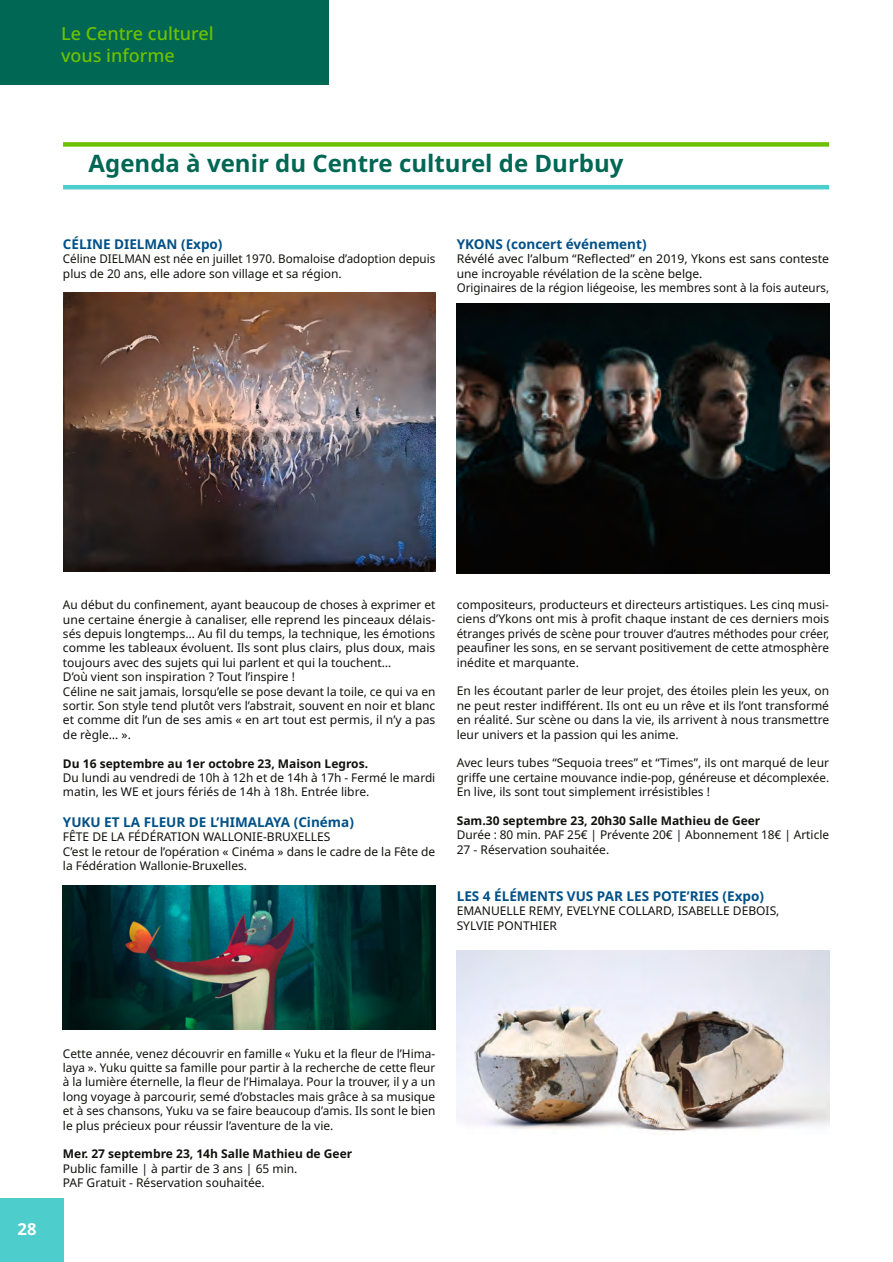
<style>
.page{position:relative;width:893px;height:1262px;background:#fff}
.page>*{position:absolute;margin:0;border:0;box-sizing:border-box;transform-origin:0 0}
.t1{font:700 24px "Noto Sans";color:#006754}
.t2{font:500 18px/21.6px "Noto Sans";color:#6ec100}
.t3{font:700 16.5px "Noto Sans";color:#fff}
.t4{font:700 13.5px "Noto Sans";color:#005087}
.t5{font:12px/14.4px "Noto Sans";color:#11110f}
.t6{font:700 12px "Noto Sans";color:#11110f}
</style>
<div class="page">
<div style="left:0;top:0;width:329px;height:84px;background:#006754"></div>
<div style="left:63px;top:142px;width:765px;height:5px;background:#6ec100"></div>
<hr style="left:63px;top:185px;width:765px;height:4px;background:#4dcdcb">
<img style="left:63px;top:292px;width:372px;height:279px">
<img style="left:63px;top:885px;width:372px;height:144px">
<img style="left:456px;top:303px;width:372px;height:270px">
<img style="left:456px;top:950px;width:372px;height:184px">
<div style="left:0;top:1198px;width:63px;height:63px;background:#4dcdcb"></div>
<h2 class="t2" style="left:61px;top:23px;width:154px">Le Centre culturel vous informe</h2>
<h1 class="t1" style="left:89px;top:150px;width:536px">Agenda à venir du Centre culturel de Durbuy</h1>
<p class="t4" style="left:63px;top:236px;width:161px">CÉLINE DIELMAN (Expo)</p>
<p class="t5" style="left:63px;top:252px;width:374px">Céline DIELMAN est née en juillet 1970. Bomaloise d’adoption depuis plus de 20 ans, elle adore son village et sa région.</p>
<p class="t4" style="left:456px;top:236px;width:191px">YKONS (concert événement)</p>
<p class="t5" style="left:456px;top:252px;width:374px">Révélé avec l’album “Reflected” en 2019, Ykons est sans conteste une incroyable révélation de la scène belge.<br>Originaires de la région liégeoise, les membres sont à la fois auteurs,</p>
<p class="t5" style="left:63px;top:597px;width:374px">Au début du confinement, ayant beaucoup de choses à exprimer et une certaine énergie à canaliser, elle reprend les pinceaux délais&shy;sés depuis longtemps… Au fil du temps, la technique, les émotions comme les tableaux évoluent. Ils sont plus clairs, plus doux, mais toujours avec des sujets qui lui parlent et qui la touchent…<br>D’où vient son inspiration ? Tout l’inspire !<br>Céline ne sait jamais, lorsqu’elle se pose devant la toile, ce qui va en sortir. Son style tend plutôt vers l’abstrait, souvent en noir et blanc et comme dit l’un de ses amis « en art tout est permis, il n’y a pas de règle… ».</p>
<p class="t6" style="left:63px;top:756px;width:306px">Du 16 septembre au 1er octobre 23, Maison Legros.</p>
<p class="t5" style="left:63px;top:770px;width:374px">Du lundi au vendredi de 10h à 12h et de 14h à 17h - Fermé le mardi matin, les WE et jours fériés de 14h à 18h. Entrée libre.</p>
<p class="t4" style="left:63px;top:814px;width:292px">YUKU ET LA FLEUR DE L’HIMALAYA (Cinéma)</p>
<p class="t5" style="left:63px;top:830px;width:374px">FÊTE DE LA FÉDÉRATION WALLONIE-BRUXELLES<br>C’est le retour de l’opération « Cinéma » dans le cadre de la Fête de la Fédération Wallonie-Bruxelles.</p>
<p class="t5" style="left:456px;top:597px;width:374px;text-align:justify">compositeurs, producteurs et directeurs artistiques. Les cinq musi&shy;ciens d’Ykons ont mis à profit chaque instant de ces derniers mois étranges privés de scène pour trouver d’autres méthodes pour créer, peaufiner les sons, en se servant positivement de cette atmosphère inédite et marquante.</p>
<p class="t5" style="left:456px;top:684px;width:374px;text-align:justify">En les écoutant parler de leur projet, des étoiles plein les yeux, on ne peut rester indifférent. Ils ont eu un rêve et ils l’ont transformé en réalité. Sur scène ou dans la vie, ils arrivent à nous transmettre leur univers et la passion qui les anime.</p>
<p class="t5" style="left:456px;top:756px;width:374px;text-align:justify">Avec leurs tubes “Sequoia trees” et “Times”, ils ont marqué de leur griffe une certaine mouvance indie-pop, généreuse et décomplexée.<br>En live, ils sont tout simplement irrésistibles !</p>
<p class="t6" style="left:456px;top:813px;width:305px">Sam.30 septembre 23, 20h30 Salle Mathieu de Geer</p>
<p class="t5" style="left:456px;top:828px;width:374px">Durée : 80 min. PAF 25€ | Prévente 20€ | Abonnement 18€ | Article<br>27 - Réservation souhaitée.</p>
<p class="t4" style="left:456px;top:888px;width:308px">LES 4 ÉLÉMENTS VUS PAR LES POTE’RIES (Expo)</p>
<p class="t5" style="left:456px;top:903px;width:324px">EMANUELLE REMY, EVELYNE COLLARD, ISABELLE DEBOIS,<br>SYLVIE PONTHIER</p>
<h3 class="t3" style="left:18px;top:1219px;width:20px">28</h3>
<p class="t5" style="left:63px;top:1046px;width:374px;text-align:justify">Cette année, venez découvrir en famille « Yuku et la fleur de l’Hima&shy;laya ». Yuku quitte sa famille pour partir à la recherche de cette fleur à la lumière éternelle, la fleur de l’Himalaya. Pour la trouver, il y a un long voyage à parcourir, semé d’obstacles mais grâce à sa musique et à ses chansons, Yuku va se faire beaucoup d’amis. Ils sont le bien le plus précieux pour réussir l’aventure de la vie.</p>
<p class="t6" style="left:63px;top:1147px;width:291px">Mer. 27 septembre 23, 14h Salle Mathieu de Geer</p>
<p class="t5" style="left:63px;top:1161px;width:236px">Public famille | à partir de 3 ans | 65 min.<br>PAF Gratuit - Réservation souhaitée.</p>
</div>
